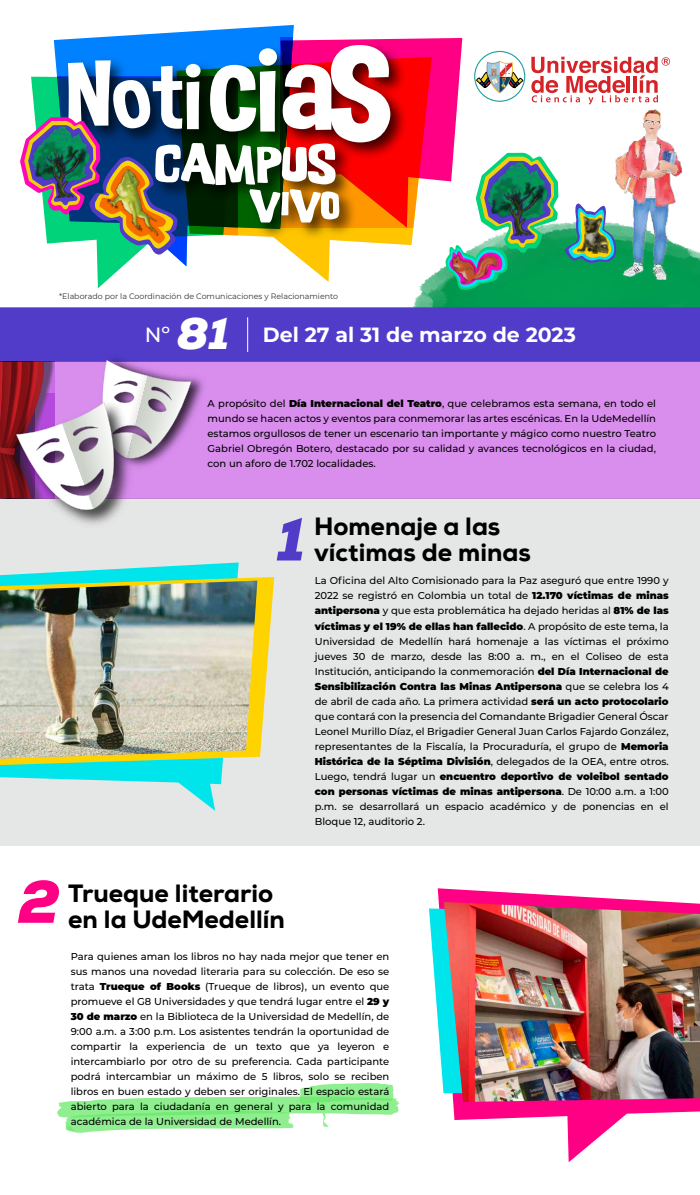
<style>
.page{position:relative;width:700px;height:1195px;background:#fff}
.page>*{position:absolute;margin:0;border:0;box-sizing:border-box;transform-origin:0 0}
.t1{font:italic 900 60px "Nexa";color:#513cca}
.t2{font:italic 900 60px "Nexa";color:#ff0084}
.t3{font:800 25px/26px "Nexa";color:#000}
.t4{font:700 20.6px "Montserrat";color:#fff}
.t5{font:500 10px/15px "Montserrat";color:#000;text-align:justify}
.t6{font:7.9px "Montserrat";color:#313131}
.s1{font-weight:500}
.s2{font-family:"Nexa";font-weight:900;font-style:italic;font-size:44.1px}
.s3{font-weight:900}
</style>
<div class="page">
<svg style="left:474px;top:51px;width:51px;height:51px"></svg>
<div style="left:475px;top:52px;width:49px;height:49px;background:#fff;border-radius:50%"></div>
<svg style="left:476px;top:61px;width:47px;height:32px"></svg>
<svg style="left:531px;top:57px;width:139px;height:47px"></svg>
<img style="left:413px;top:246px;width:287px;height:61px">
<div style="left:0;top:307px;width:700px;height:55px;background:#513cca"></div>
<div style="left:0;top:362px;width:700px;height:136px;background:#d98eee"></div>
<div style="left:0;top:498px;width:700px;height:348px;background:#e5e6e6"></div>
<svg style="left:0;top:562px;width:239px;height:248px"></svg>
<svg style="left:0;top:577px;width:274px;height:188px"></svg>
<svg style="left:295px;top:228px;width:137px;height:54px"></svg>
<svg style="left:54px;top:25px;width:240px;height:20px"></svg>
<svg style="left:97px;top:255px;width:90px;height:33px"></svg>
<svg style="left:413px;top:38px;width:49px;height:190px;fill:#ff0084"></svg>
<img style="left:60px;top:37px;width:353px;height:208px">
<svg style="left:438px;top:888px;width:262px;height:274px"></svg>
<svg style="left:429px;top:908px;width:15px;height:185px"></svg>
<hr style="left:247px;top:317px;width:1px;height:34px;background:#fff">
<img style="left:446px;top:153px;width:171px;height:139px">
<img style="left:487px;top:162px;width:60px;height:57px">
<img style="left:500px;top:183px;width:41px;height:53px">
<img style="left:501px;top:183px;width:38px;height:52px">
<svg style="left:20px;top:45px;width:370px;height:210px"></svg>
<img style="left:31px;top:126px;width:58px;height:55px">
<img style="left:44px;top:147px;width:40px;height:51px">
<img style="left:45px;top:146px;width:37px;height:51px">
<img style="left:615px;top:153px;width:67px;height:127px">
<img style="left:616px;top:109px;width:65px;height:171px">
<img style="left:110px;top:357px;width:100px;height:63px">
<svg style="left:0;top:360px;width:191px;height:156px"></svg>
<img style="left:444px;top:902px;width:256px;height:199px">
<img style="left:0;top:580px;width:257px;height:178px">
<svg style="left:57px;top:1083px;width:342px;height:49px"></svg>
<p class="t6" style="left:59px;top:290px;width:281px">*Elaborado por la Coordinación de Comunicaciones y Relacionamiento</p>
<h3 class="t4" style="left:145px;top:320px;width:433px"><span class="s1">Nº</span> <span class="s2">81</span> Del 27 al 31 de marzo de 2023</h3>
<p class="t5" style="left:208px;top:395px;width:450px">A propósito del <span class="s3">Día Internacional del Teatro</span>, que celebramos esta semana, en todo el mundo se hacen actos y eventos para conmemorar las artes escénicas. En la UdeMedellín estamos orgullosos de tener un escenario tan importante y mágico como nuestro Teatro Gabriel Obregón Botero, destacado por su calidad y avances tecnológicos en la ciudad, con un aforo de 1.702 localidades.</p>
<h1 class="t1" style="left:277px;top:501px;width:30px">1</h1>
<h2 class="t3" style="left:314px;top:513px;width:218px">Homenaje a las víctimas de minas</h2>
<p class="t5" style="left:315px;top:573px;width:355px">La Oficina del Alto Comisionado para la Paz aseguró que entre 1990 y 2022 se registró en Colombia un total de <span class="s3">12.170 víctimas de minas antipersona</span> y que esta problemática ha dejado heridas al <span class="s3">81% de las víctimas y el 19% de ellas han fallecido</span>. A propósito de este tema, la Universidad de Medellín hará homenaje a las víctimas el próximo jueves 30 de marzo, desde las 8:00 a. m., en el Coliseo de esta Institución, anticipando la conmemoración <span class="s3">del Día Internacional de Sensibilización Contra las Minas Antipersona</span> que se celebra los 4 de abril de cada año. La primera actividad <span class="s3">será un acto protocolario </span>que contará con la presencia del Comandante Brigadier General Óscar Leonel Murillo Díaz, el Brigadier General Juan Carlos Fajardo González, representantes de la Fiscalía, la Procuraduría, el grupo de <span class="s3">Memoria Histórica de la Séptima División</span>, delegados de la OEA, entre otros.<br>Luego, tendrá lugar un <span class="s3">encuentro deportivo de voleibol sentado con personas víctimas de minas antipersona</span>. De 10:00 a.m. a 1:00 p.m. se desarrollará un espacio académico y de ponencias en el Bloque 12, auditorio 2.</p>
<h1 class="t2" style="left:18px;top:863px;width:43px">2</h1>
<h2 class="t3" style="left:68px;top:880px;width:218px">Trueque literario en la UdeMedellín</h2>
<p class="t5" style="left:71px;top:948px;width:320px">Para quienes aman los libros no hay nada mejor que tener en sus manos una novedad literaria para su colección. De eso se trata <span class="s3">Trueque of Books</span> (Trueque de libros), un evento que promueve el G8 Universidades y que tendrá lugar entre el <span class="s3">29 y 30 de marzo</span> en la Biblioteca de la Universidad de Medellín, de 9:00 a.m. a 3:00 p.m. Los asistentes tendrán la oportunidad de compartir la experiencia de un texto que ya leyeron e intercambiarlo por otro de su preferencia. Cada participante podrá intercambiar un máximo de 5 libros, solo se reciben libros en buen estado y deben ser originales. El espacio estará abierto para la ciudadanía en general y para la comunidad académica de la Universidad de Medellín.</p>
</div>
